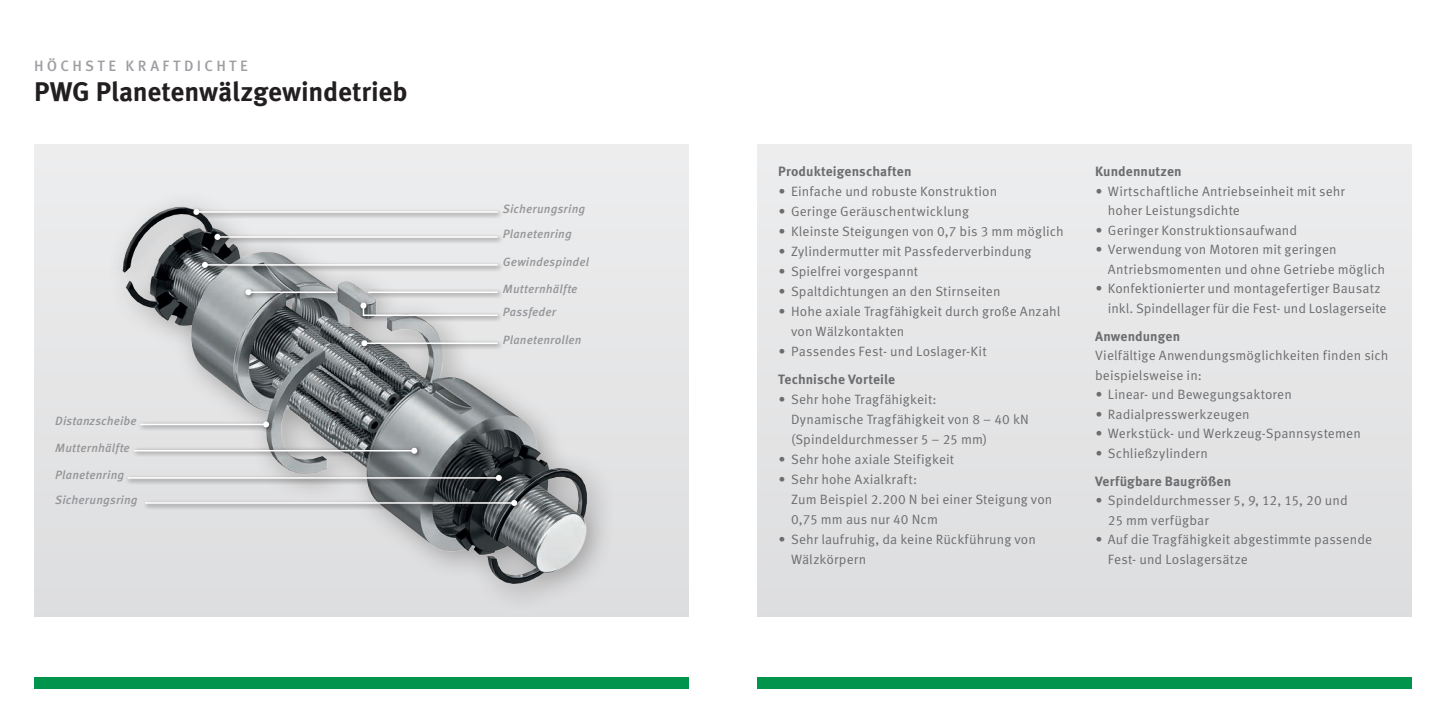
<style>
.page{position:relative;width:1446px;height:723px;background:#fff}
.page>*{position:absolute;margin:0;border:0;box-sizing:border-box;transform-origin:0 0}
.t1{font:700 27px "Schaeffler Meta";letter-spacing:-.005em;color:#231f20}
.t2{font:500 15px "Schaeffler Meta";letter-spacing:.225em;color:#9d9fa2}
.t3{font:13.5px/20px "Schaeffler Meta";letter-spacing:.005em;color:#6c6d70}
.t4{font:700 13.5px/28px "Schaeffler Meta";letter-spacing:.01em;color:#6c6d70}
.t5{font:italic 500 12px "Schaeffler Meta";letter-spacing:.01em;color:#939598}
.s1{font-style:italic}
.s2{font-weight:700}
.s3{font-weight:400;font-style:italic}
.s4{font-weight:400}
</style>
<div class="page">
<div style="left:34px;top:677px;width:655px;height:12px;background:#00944d"></div>
<div style="left:757px;top:145px;width:655px;height:472px;background:#e5e5e6"></div>
<div style="left:34px;top:145px;width:655px;height:472px;background:#e7e8e9"></div>
<div style="left:106px;top:189px;width:510px;height:423px;background:#e3e4e5"></div>
<img style="left:122px;top:206px;width:479px;height:386px">
<div style="left:358px;top:300px;width:145px;height:22px;background:#231f20;opacity:.75"></div>
<svg style="left:360px;top:303px;width:139px;height:14px"></svg>
<div style="left:191px;top:206px;width:312px;height:15px;background:#231f20;opacity:.75"></div>
<hr style="left:196px;top:211px;width:301px;height:2px;background:#fff">
<svg style="left:193px;top:209px;width:6px;height:6px"></svg>
<div style="left:138px;top:419px;width:137px;height:14px;background:#231f20;opacity:.75"></div>
<hr style="left:140px;top:424px;width:126px;height:1px;background:#fff">
<svg style="left:263px;top:421px;width:6px;height:6px"></svg>
<div style="left:212px;top:231px;width:291px;height:15px;background:#231f20;opacity:.75"></div>
<hr style="left:217px;top:236px;width:280px;height:2px;background:#fff">
<svg style="left:214px;top:234px;width:6px;height:6px"></svg>
<div style="left:131px;top:445px;width:292px;height:15px;background:#231f20;opacity:.75"></div>
<hr style="left:134px;top:450px;width:280px;height:1px;background:#fff">
<svg style="left:411px;top:448px;width:6px;height:6px"></svg>
<div style="left:199px;top:259px;width:304px;height:15px;background:#231f20;opacity:.75"></div>
<hr style="left:205px;top:264px;width:292px;height:2px;background:#fff">
<svg style="left:202px;top:262px;width:6px;height:6px"></svg>
<div style="left:125px;top:472px;width:382px;height:15px;background:#231f20;opacity:.75"></div>
<hr style="left:128px;top:477px;width:371px;height:2px;background:#fff">
<svg style="left:496px;top:475px;width:6px;height:6px"></svg>
<div style="left:243px;top:287px;width:99px;height:14px;background:#231f20;opacity:.75"></div>
<hr style="left:248px;top:291px;width:88px;height:2px;background:#fff">
<svg style="left:245px;top:289px;width:6px;height:6px"></svg>
<div style="left:366px;top:288px;width:137px;height:11px;background:#231f20;opacity:.75"></div>
<hr style="left:368px;top:291px;width:129px;height:2px;background:#fff">
<div style="left:142px;top:497px;width:381px;height:15px;background:#231f20;opacity:.75"></div>
<hr style="left:145px;top:502px;width:369px;height:2px;background:#fff">
<svg style="left:511px;top:500px;width:6px;height:6px"></svg>
<div style="left:359px;top:338px;width:144px;height:14px;background:#231f20;opacity:.75"></div>
<hr style="left:364px;top:342px;width:133px;height:2px;background:#fff">
<svg style="left:361px;top:340px;width:6px;height:6px"></svg>
<div style="left:757px;top:677px;width:655px;height:12px;background:#00944d"></div>
<p class="t2" style="left:34px;top:56px;width:215px">HÖCHSTE KRAFTDICHTE</p>
<h1 class="t1" style="left:34px;top:75px;width:375px">PWG Planetenwälzgewindetrieb</h1>
<p class="t5" style="left:55px;top:414px;width:83px">Distanzscheibe</p>
<p class="t5" style="left:55px;top:440px;width:76px">Mutternhälfte</p>
<p class="t5" style="left:55px;top:467px;width:70px">Planetenring</p>
<p class="t5" style="left:55px;top:492px;width:84px">Sicherungsring</p>
<p class="t5" style="left:503px;top:201px;width:84px">Sicherungsring</p>
<p class="t5" style="left:503px;top:226px;width:70px">Planetenring</p>
<p class="t5" style="left:503px;top:254px;width:88px">Gewindespindel</p>
<p class="t5" style="left:503px;top:281px;width:76px">Mutternhälfte</p>
<p class="t5" style="left:503px;top:304px;width:55px">Passfeder</p>
<p class="t5" style="left:503px;top:332px;width:80px">Planetenrollen</p>
<p class="t4" style="left:778px;top:157px;width:135px">Produkteigenschaften</p>
<p class="t3" style="left:778px;top:181px;width:220px"><span class="s1">•</span> Einfache und robuste Konstruktion</p>
<p class="t3" style="left:778px;top:201px;width:192px"><span class="s1">•</span> Geringe Geräuschentwicklung</p>
<p class="t3" style="left:778px;top:221px;width:287px"><span class="s1">•</span> Kleinste Steigungen von 0,7 bis 3 mm möglich</p>
<p class="t3" style="left:778px;top:241px;width:255px"><span class="s1">•</span> Zylindermutter mit Passfederverbindung</p>
<p class="t3" style="left:778px;top:261px;width:142px"><span class="s1">•</span> Spielfrei vorgespannt</p>
<p class="t3" style="left:778px;top:281px;width:224px"><span class="s1">•</span> Spaltdichtungen an den Stirnseiten</p>
<p class="t3" style="left:791px;top:301px;width:271px;text-indent:-13px"><span class="s1">•</span> Hohe axiale Tragfähigkeit durch große Anzahl von Wälzkontakten</p>
<p class="t3" style="left:778px;top:337px;width:210px;line-height:28.5px"><span class="s1">•</span> Passendes Fest- und Loslager-Kit<br><span class="s2">Technische Vorteile</span></p>
<p class="t3" style="left:791px;top:390px;width:239px;text-indent:-13px"><span class="s1">•</span> Sehr hohe Tragfähigkeit:<br>Dynamische Tragfähigkeit von 8 – 40 kN (Spindeldurchmesser 5 – 25 mm)</p>
<p class="t3" style="left:778px;top:449px;width:177px"><span class="s1">•</span> Sehr hohe axiale Steifigkeit</p>
<p class="t3" style="left:791px;top:469px;width:263px;text-indent:-13px"><span class="s1">•</span> Sehr hohe Axialkraft:<br>Zum Beispiel 2.200 N bei einer Steigung von<br>0,75 mm aus nur 40 Ncm</p>
<p class="t3" style="left:791px;top:529px;width:246px;text-indent:-13px"><span class="s1">•</span> Sehr laufruhig, da keine Rückführung von<br>Wälzkörpern</p>
<p class="t4" style="left:1095px;top:158px;width:88px">Kundennutzen</p>
<p class="t3" style="left:1108px;top:181px;width:239px;line-height:19.5px;text-indent:-13px"><span class="s1">•</span> Wirtschaftliche Antriebseinheit mit sehr hoher Leistungsdichte</p>
<p class="t3" style="left:1095px;top:220px;width:204px"><span class="s1">•</span> Geringer Konstruktionsaufwand</p>
<p class="t3" style="left:1108px;top:240px;width:279px;line-height:19.5px;text-indent:-13px"><span class="s1">•</span> Verwendung von Motoren mit geringen<br>Antriebsmomenten und ohne Getriebe möglich</p>
<p class="t3" style="left:1108px;top:279px;width:280px;line-height:19.5px;text-indent:-13px"><span class="s1">•</span> Konfektionierter und montagefertiger Bausatz inkl. Spindellager für die Fest- und Loslagerseite</p>
<p class="t4" style="left:1095px;top:322px;width:87px">Anwendungen</p>
<p class="t3" style="left:1095px;top:346px;width:295px;line-height:19.5px">Vielfältige Anwendungsmöglichkeiten finden sich beispielsweise in:</p>
<p class="t3" style="left:1095px;top:385px;width:198px"><span class="s1">•</span> Linear- und Bewegungsaktoren</p>
<p class="t3" style="left:1095px;top:404px;width:156px"><span class="s1">•</span> Radialpresswerkzeugen</p>
<p class="t3" style="left:1095px;top:424px;width:267px"><span class="s1">•</span> Werkstück- und Werkzeug-Spannsystemen</p>
<p class="t4" style="left:1095px;top:439px;width:138px"><span class="s3">•</span> <span class="s4">Schließzylindern<br></span>Verfügbare Baugrößen</p>
<p class="t3" style="left:1108px;top:491px;width:241px;line-height:19.5px;text-indent:-13px"><span class="s1">•</span> Spindeldurchmesser 5, 9, 12, 15, 20 und<br>25 mm verfügbar</p>
<p class="t3" style="left:1108px;top:530px;width:266px;line-height:19.5px;text-indent:-13px"><span class="s1">•</span> Auf die Tragfähigkeit abgestimmte passende<br>Fest- und Loslagersätze</p>
</div>
